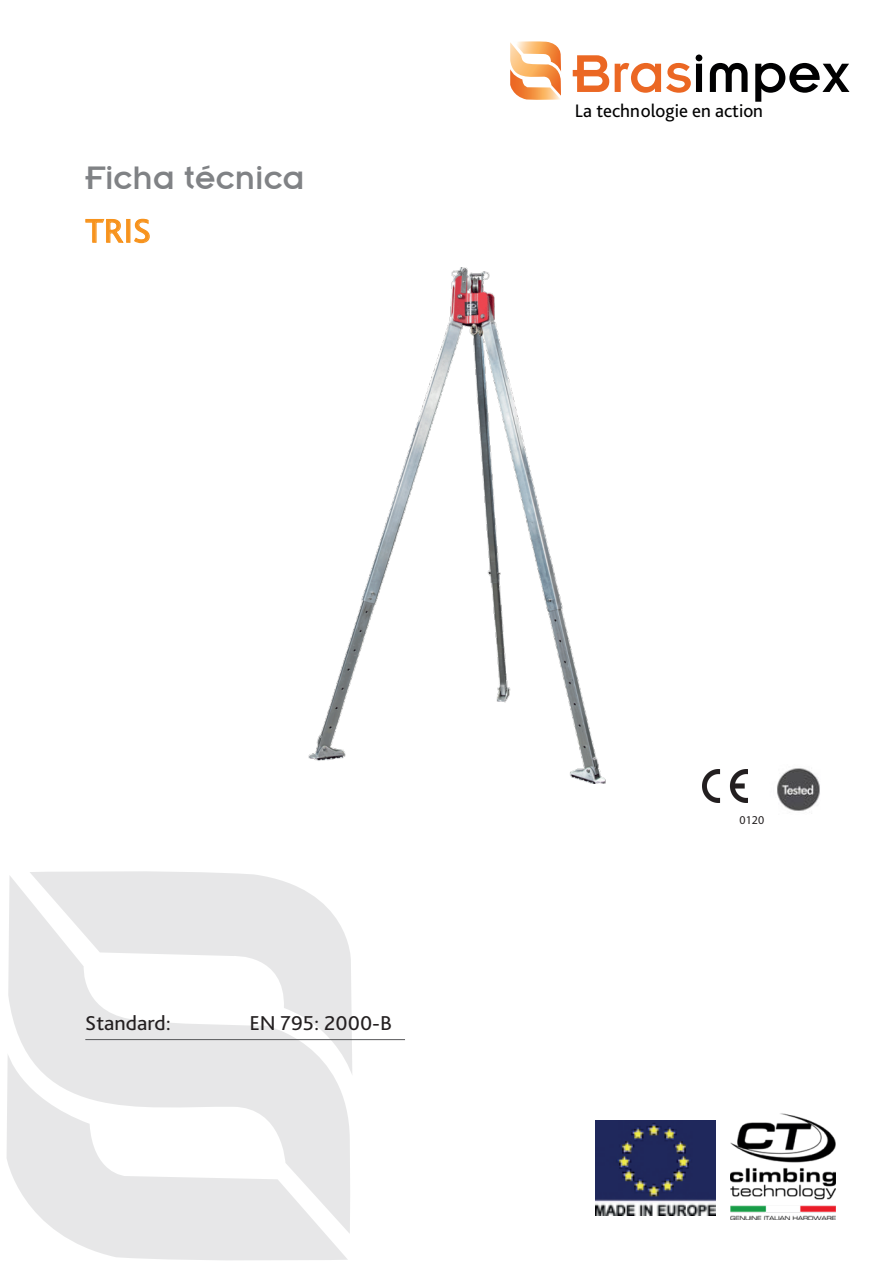
<style>
.page{position:relative;width:893px;height:1263px;background:#fff}
.page>*{position:absolute;margin:0;border:0;box-sizing:border-box;transform-origin:0 0}
.t1{font:58.35px "Insignia";color:#000001}
.t2{font:36px "Insignia";color:#808285}
.t3{font:34.5px "Bliss Pro";color:#f7931d;scale:1.04 1}
.t4{font:21px "Bliss Pro";color:#231f20;scale:1.04 1}
.t5{font:18.9px "Bliss Pro";color:#000001}
.t6{font:12px "Myriad Pro";color:#231f20}
.s1{color:#eb6723}
</style>
<div class="page">
<svg style="left:30px;top:871px;width:322px;height:203px"></svg>
<svg style="left:7px;top:1060px;width:341px;height:200px;fill:#e7e7e8"></svg>
<svg style="left:8px;top:875px;width:343px;height:359px;fill:#e7e7e8"></svg>
<svg style="left:510px;top:41px;width:51px;height:59px"></svg>
<svg style="left:85px;top:219px;width:39px;height:24px"></svg>
<div style="left:126px;top:219px;width:4px;height:24px;border:1px solid #f7931d"></div>
<svg style="left:134px;top:218px;width:16px;height:26px"></svg>
<hr style="left:85px;top:1039px;width:320px;height:1px;background:#57585a">
<img style="left:730px;top:1113px;width:106px;height:107px">
<img style="left:702px;top:769px;width:46px;height:33px">
<img style="left:777px;top:768px;width:43px;height:43px">
<img style="left:596px;top:1121px;width:120px;height:94px">
<img style="left:308px;top:267px;width:407px;height:516px">
<h2 class="t2" style="left:85px;top:159px;width:221px">Ficha técnica</h2>
<h3 class="t3" style="left:85px;top:209px;width:65px">TRIS</h3>
<h1 class="t1" style="left:572px;top:44px;width:280px"><span class="s1">Bras</span>impex</h1>
<p class="t5" style="left:575px;top:99px;width:190px">La technologie en action</p>
<p class="t4" style="left:85px;top:1010px;width:84px">Standard:</p>
<p class="t4" style="left:249px;top:1010px;width:139px">EN 795: 2000-B</p>
<p class="t6" style="left:740px;top:812px;width:26px">0120</p>
</div>
